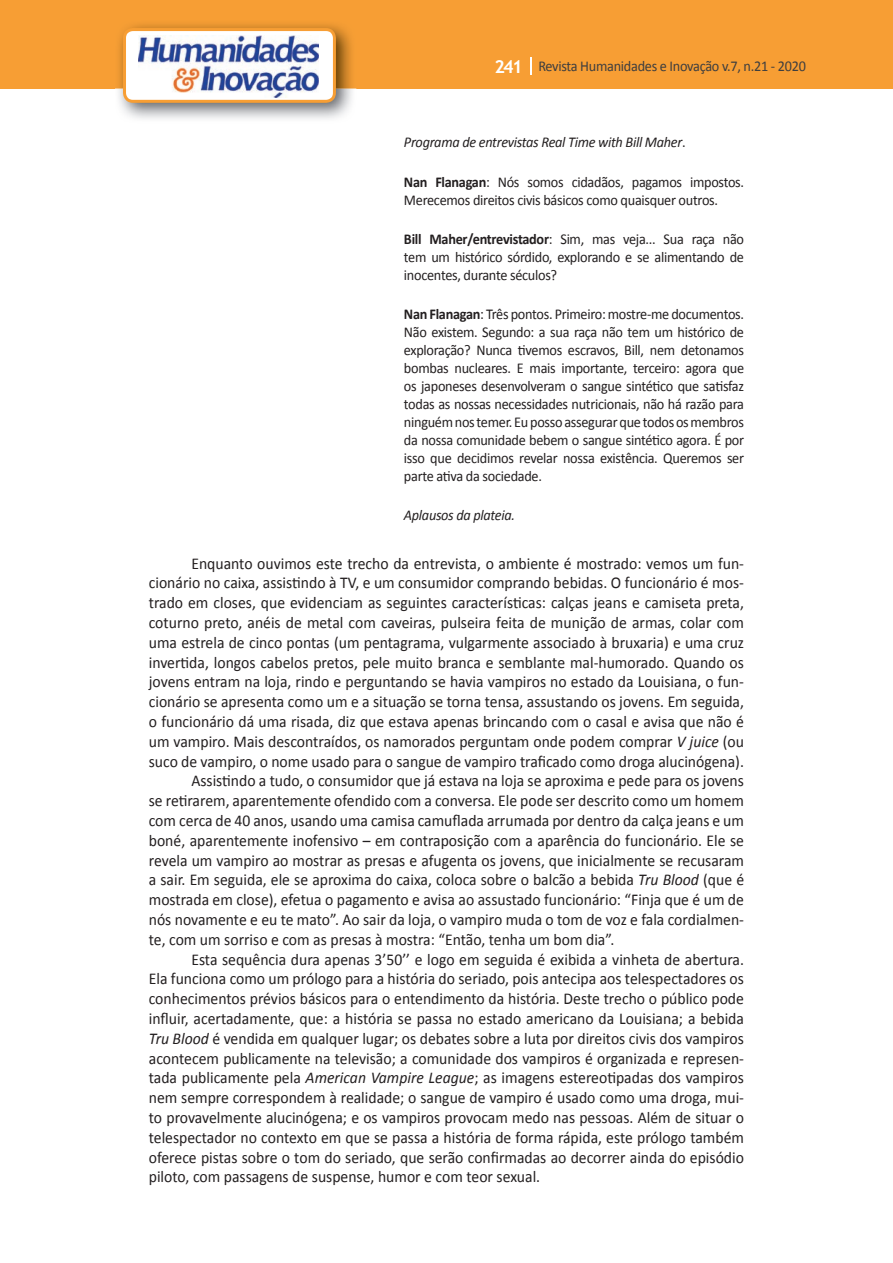
<style>
.page{position:relative;width:893px;height:1263px;background:#fff}
.page>*{position:absolute;margin:0;border:0;box-sizing:border-box;transform-origin:0 0}
.t1{font:16.5px "Calibri";color:#231f20;scale:.95 1}
.t2{font:15px/18px "Calibri";letter-spacing:-.02em;color:#231f20;text-align:justify;scale:.95 1}
.t3{font:italic 15px "Calibri";letter-spacing:-.02em;color:#231f20;scale:.95 1}
.t4{font:15px "Calibri";letter-spacing:-.02em;color:#3e3e3f;scale:.95 1}
.s1{font-family:"Trebuchet MS";font-weight:700;font-size:18px;color:#fff}
.s2{font-style:normal}
.s3{font-weight:700}
.s4{font-style:italic}
</style>
<div class="page">
<div style="left:0;top:0;width:893px;height:88px;background:#f79e34"></div>
<svg style="left:530px;top:57px;width:2px;height:18px"></svg>
<img style="left:115px;top:24px;width:241px;height:95px">
<svg style="left:123px;top:28px;width:213px;height:75px"></svg>
<p class="t4" style="left:495px;top:57px;width:329px"><span class="s1">241</span> Revista Humanidades e Inovação v.7, n.21 - 2020</p>
<p class="t3" style="left:404px;top:132px;width:298px">Programa de entrevistas Real Time with Bill Maher<span class="s2">.</span></p>
<p class="t2" style="left:404px;top:173px;width:360px"><span class="s3">Nan Flanagan</span>: Nós somos cidadãos, pagamos impostos.<br>Merecemos direitos civis básicos como quaisquer outros.</p>
<p class="t2" style="left:404px;top:230px;width:360px"><span class="s3">Bill Maher/entrevistador</span>: Sim, mas veja... Sua raça não tem um histórico sórdido, explorando e se alimentando de inocentes, durante séculos?</p>
<p class="t2" style="left:404px;top:305px;width:360px"><span class="s3">Nan Flanagan</span>: Três pontos. Primeiro: mostre-me documentos.<br>Não existem. Segundo: a sua raça não tem um histórico de exploração? Nunca tivemos escravos, Bill, nem detonamos bombas nucleares. E mais importante, terceiro: agora que os japoneses desenvolveram o sangue sintético que satisfaz todas as nossas necessidades nutricionais, não há razão para ninguém nos temer. Eu posso assegurar que todos os membros da nossa comunidade bebem o sangue sintético agora. É por isso que decidimos revelar nossa existência. Queremos ser parte ativa da sociedade.</p>
<p class="t3" style="left:404px;top:505px;width:118px">Aplausos da plateia.</p>
<p class="t1" style="left:191px;top:553px;width:583px">Enquanto ouvimos este trecho da entrevista, o ambiente é mostrado: vemos um fun-</p>
<p class="t1" style="left:149px;top:572px;width:628px">cionário no caixa, assistindo à TV, e um consumidor comprando bebidas. O funcionário é mos-</p>
<p class="t1" style="left:149px;top:592px;width:628px">trado em closes, que evidenciam as seguintes características: calças jeans e camiseta preta,</p>
<p class="t1" style="left:149px;top:612px;width:628px">coturno preto, anéis de metal com caveiras, pulseira feita de munição de armas, colar com</p>
<p class="t1" style="left:149px;top:632px;width:628px">uma estrela de cinco pontas (um pentagrama, vulgarmente associado à bruxaria) e uma cruz</p>
<p class="t1" style="left:149px;top:652px;width:628px">invertida, longos cabelos pretos, pele muito branca e semblante mal-humorado. Quando os</p>
<p class="t1" style="left:149px;top:671px;width:628px">jovens entram na loja, rindo e perguntando se havia vampiros no estado da Louisiana, o fun-</p>
<p class="t1" style="left:149px;top:691px;width:628px">cionário se apresenta como um e a situação se torna tensa, assustando os jovens. Em seguida,</p>
<p class="t1" style="left:149px;top:711px;width:628px">o funcionário dá uma risada, diz que estava apenas brincando com o casal e avisa que não é</p>
<p class="t1" style="left:149px;top:731px;width:628px">um vampiro. Mais descontraídos, os namorados perguntam onde podem comprar <span class="s4">V juice</span> (ou</p>
<p class="t1" style="left:149px;top:751px;width:628px">suco de vampiro, o nome usado para o sangue de vampiro traficado como droga alucinógena).</p>
<p class="t1" style="left:191px;top:770px;width:583px">Assistindo a tudo, o consumidor que já estava na loja se aproxima e pede para os jovens</p>
<p class="t1" style="left:149px;top:790px;width:628px">se retirarem, aparentemente ofendido com a conversa. Ele pode ser descrito como um homem</p>
<p class="t1" style="left:149px;top:810px;width:628px">com cerca de 40 anos, usando uma camisa camuflada arrumada por dentro da calça jeans e um</p>
<p class="t1" style="left:149px;top:830px;width:628px">boné, aparentemente inofensivo – em contraposição com a aparência do funcionário. Ele se</p>
<p class="t1" style="left:149px;top:850px;width:628px">revela um vampiro ao mostrar as presas e afugenta os jovens, que inicialmente se recusaram</p>
<p class="t1" style="left:149px;top:869px;width:628px">a sair. Em seguida, ele se aproxima do caixa, coloca sobre o balcão a bebida <span class="s4">Tru Blood</span> (que é</p>
<p class="t1" style="left:149px;top:889px;width:628px">mostrada em close), efetua o pagamento e avisa ao assustado funcionário: “Finja que é um de</p>
<p class="t1" style="left:149px;top:909px;width:628px">nós novamente e eu te mato”. Ao sair da loja, o vampiro muda o tom de voz e fala cordialmen-</p>
<p class="t1" style="left:149px;top:929px;width:492px">te, com um sorriso e com as presas à mostra: “Então, tenha um bom dia”.</p>
<p class="t1" style="left:191px;top:949px;width:583px">Esta sequência dura apenas 3’50’’ e logo em seguida é exibida a vinheta de abertura.</p>
<p class="t1" style="left:149px;top:968px;width:628px">Ela funciona como um prólogo para a história do seriado, pois antecipa aos telespectadores os</p>
<p class="t1" style="left:149px;top:988px;width:628px">conhecimentos prévios básicos para o entendimento da história. Deste trecho o público pode</p>
<p class="t1" style="left:149px;top:1008px;width:628px">influir, acertadamente, que: a história se passa no estado americano da Louisiana; a bebida</p>
<p class="t1" style="left:149px;top:1028px;width:628px"><span class="s4">Tru Blood</span> é vendida em qualquer lugar; os debates sobre a luta por direitos civis dos vampiros</p>
<p class="t1" style="left:149px;top:1048px;width:628px">acontecem publicamente na televisão; a comunidade dos vampiros é organizada e represen-</p>
<p class="t1" style="left:149px;top:1067px;width:628px">tada publicamente pela <span class="s4">American Vampire League</span>; as imagens estereotipadas dos vampiros</p>
<p class="t1" style="left:149px;top:1087px;width:628px">nem sempre correspondem à realidade; o sangue de vampiro é usado como uma droga, mui-</p>
<p class="t1" style="left:149px;top:1107px;width:628px">to provavelmente alucinógena; e os vampiros provocam medo nas pessoas. Além de situar o</p>
<p class="t1" style="left:149px;top:1127px;width:628px">telespectador no contexto em que se passa a história de forma rápida, este prólogo também</p>
<p class="t1" style="left:149px;top:1147px;width:628px">oferece pistas sobre o tom do seriado, que serão confirmadas ao decorrer ainda do episódio</p>
<p class="t1" style="left:149px;top:1166px;width:413px">piloto, com passagens de suspense, humor e com teor sexual.</p>
</div>
